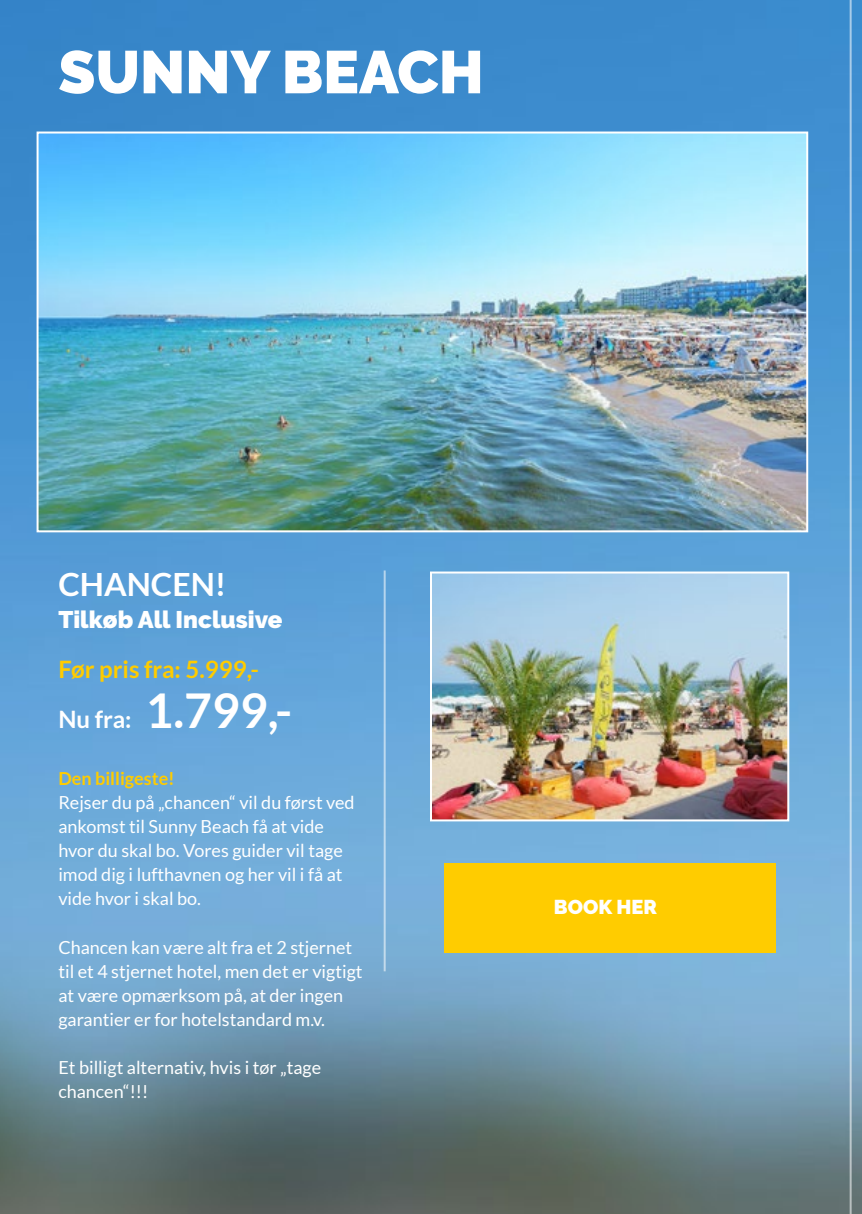
<style>
.page{position:relative;width:862px;height:1214px;background:#fff}
.page>*{position:absolute;margin:0;border:0;box-sizing:border-box;transform-origin:0 0}
.t1{font:900 60px "Raleway";color:#fff}
.t2{font:700 48px "Lato";color:#fff}
.t3{font:700 32px "Lato";color:#fff}
.t4{font:900 24px "Raleway";color:#fff}
.t5{font:700 24px "Lato";color:#fc0}
.t6{font:900 20px "Raleway";color:#fff}
.t7{font:18px/24px "Lato";color:#fff}
.t8{font:700 18px "Lato";color:#fc0}
.s1{font-size:24px}
</style>
<div class="page">
<img style="left:0;top:0;width:862px;height:1213px">
<img style="left:40px;top:134px;width:765px;height:395px">
<div style="left:37px;top:131px;width:771px;height:401px;border:2px solid #fff"></div>
<img style="left:433px;top:574px;width:353px;height:244px">
<div style="left:430px;top:571px;width:359px;height:250px;border:2px solid #fff"></div>
<hr style="left:384px;top:570px;width:2px;height:401px;background:#fff">
<hr style="left:849px;top:0;width:2px;height:1213px;background:#fff">
<div style="left:444px;top:862px;width:331px;height:90px;background:#fc0"></div>
<h1 class="t1" style="left:58px;top:37px;width:427px">SUNNY BEACH</h1>
<h3 class="t3" style="left:58px;top:566px;width:170px">CHANCEN!</h3>
<h3 class="t4" style="left:58px;top:606px;width:226px">Tilkøb All Inclusive</h3>
<h3 class="t5" style="left:58px;top:655px;width:202px">Før pris fra: 5.999,-</h3>
<h2 class="t2" style="left:58px;top:683px;width:236px"><span class="s1">Nu fra:</span> 1.799,-</h2>
<p class="t8" style="left:58px;top:768px;width:118px">Den billigeste!</p>
<p class="t7" style="left:58px;top:790px;width:298px">Rejser du på „chancen“ vil du først ved ankomst til Sunny Beach få at vide hvor du skal bo. Vores guider vil tage imod dig i lufthavnen og her vil i få at vide hvor i skal bo.</p>
<p class="t7" style="left:58px;top:934px;width:306px">Chancen kan være alt fra et 2 stjernet til et 4 stjernet hotel, men det er vigtigt at være opmærksom på, at der ingen garantier er for hotelstandard m.v.</p>
<p class="t7" style="left:58px;top:1054px;width:264px">Et billigt alternativ, hvis i tør „tage chancen“!!!</p>
<p class="t6" style="left:554px;top:895px;width:104px">BOOK HER</p>
</div>
